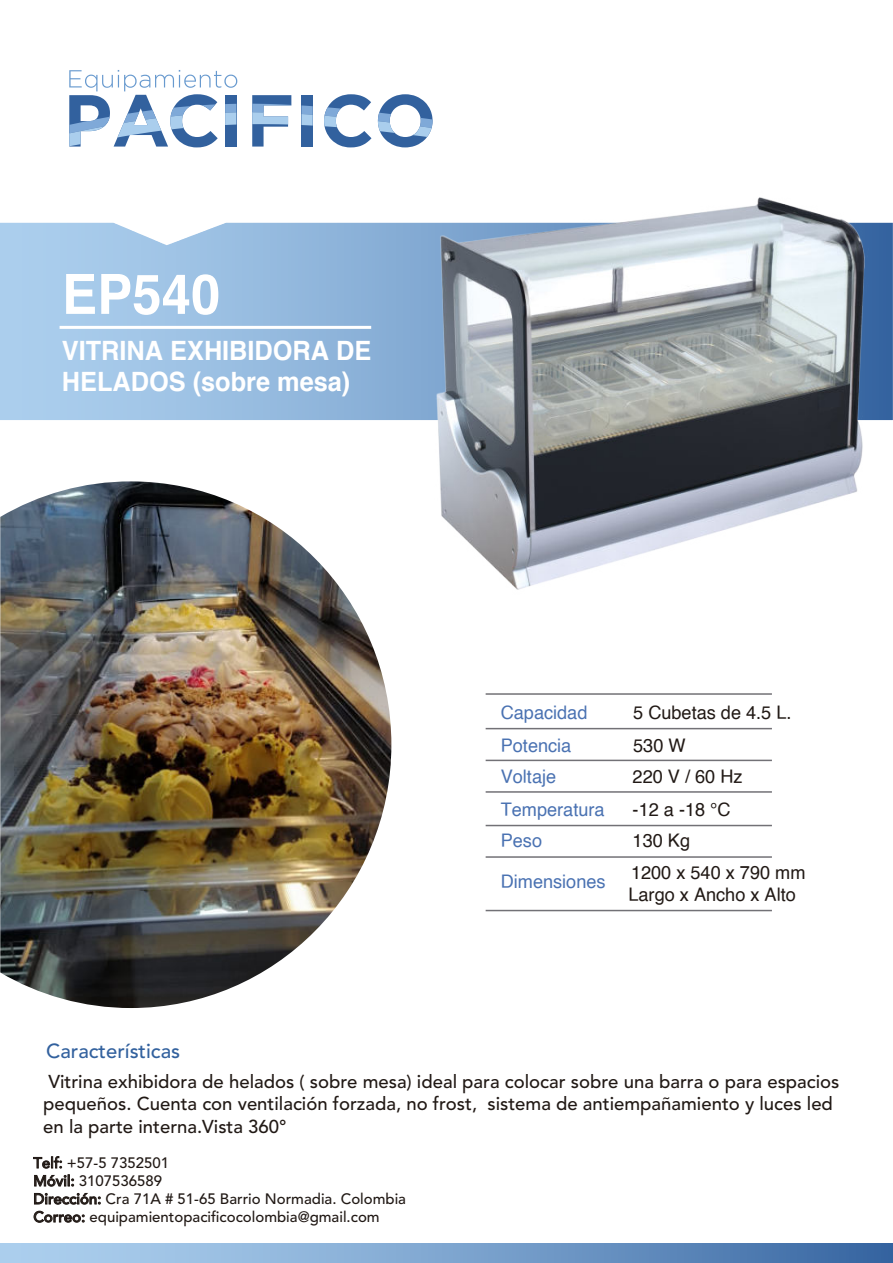
<style>
.page{position:relative;width:893px;height:1263px;background:#fff}
.page>*{position:absolute;margin:0;border:0;box-sizing:border-box;transform-origin:0 0}
.t1{font:700 55.5px "Helvetica";color:#fff;scale:.95 1}
.t2{font:700 26.55px/30.5px "Helvetica";color:#fff;scale:.95 1}
.t3{font:500 20.25px "Avenir LT Std";color:#32619e}
.t4{font:18.75px/32.2px "Helvetica";color:#211915}
.t5{font:18.75px/33px "Helvetica";color:#4a72b2}
.t6{font:500 18.6px/22.2px "Avenir LT Std";color:#211915}
.t7{font:500 15px/18px "Avenir LT Std";color:#211915}
.s1{font-weight:400}
</style>
<div class="page">
<hr style="left:486px;top:728px;width:286px;height:1px;background:#727176">
<hr style="left:486px;top:910px;width:286px;height:1px;background:#727176">
<hr style="left:486px;top:825px;width:286px;height:1px;background:#727176">
<hr style="left:486px;top:856px;width:286px;height:2px;background:#727176">
<hr style="left:486px;top:791px;width:286px;height:2px;background:#727176">
<hr style="left:486px;top:693px;width:286px;height:2px;background:#727176">
<hr style="left:486px;top:760px;width:286px;height:1px;background:#727176">
<div style="left:301px;top:95px;width:12px;height:52px;background:#32619e"></div>
<svg style="left:252px;top:95px;width:39px;height:52px"></svg>
<svg style="left:301px;top:105px;width:12px;height:21px"></svg>
<svg style="left:324px;top:94px;width:47px;height:53px"></svg>
<svg style="left:378px;top:94px;width:55px;height:53px"></svg>
<svg style="left:69px;top:70px;width:168px;height:77px"></svg>
<svg style="left:0;top:223px;width:893px;height:197px;background:#96bade"></svg>
<div style="left:0;top:1243px;width:893px;height:20px;background:linear-gradient(to right,#b7d9f5,#3c6aa5)"></div>
<hr style="left:60px;top:326px;width:311px;height:3px;background:#fff">
<img style="left:0;top:481px;width:391px;height:527px">
<img style="left:435px;top:197px;width:437px;height:393px">
<svg style="left:33px;top:1156px;width:41px;height:31px"></svg>
<svg style="left:33px;top:1193px;width:68px;height:30px"></svg>
<h1 class="t1" style="left:62px;top:273px;width:168px">EP540</h1>
<h2 class="t2" style="left:62px;top:338px;width:327px">VITRINA EXHIBIDORA DE<br>HELADOS (sobre mesa)</h2>
<p class="t5" style="left:501px;top:697px;width:88px">Capacidad</p>
<p class="t4" style="left:633px;top:697px;width:160px">5 Cubetas de 4.5 L.</p>
<p class="t5" style="left:501px;top:730px;width:72px">Potencia</p>
<p class="t4" style="left:633px;top:730px;width:111px">530 W<br>220 V / 60 Hz -12 a -18 °C</p>
<p class="t5" style="left:501px;top:762px;width:105px">Voltaje<br>Temperatura</p>
<p class="t5" style="left:501px;top:826px;width:43px">Peso</p>
<p class="t4" style="left:633px;top:826px;width:59px">130 Kg</p>
<p class="t4" style="left:628px;top:880px;width:169px">Largo x Ancho x Alto</p>
<p class="t4" style="left:631px;top:858px;width:176px">1200 x 540 x 790 mm</p>
<p class="t5" style="left:501px;top:867px;width:106px">Dimensiones</p>
<p class="t3" style="left:46px;top:1042px;width:136px">Características</p>
<p class="t6" style="left:43px;top:1072px;width:798px">Vitrina exhibidora de helados ( sobre mesa) ideal para colocar sobre una barra o para espacios pequeños. Cuenta con ventilación forzada, no frost, sistema de antiempañamiento y luces led en la parte interna.Vista 360°</p>
<p class="t7" style="left:33px;top:1155px;width:374px"><span class="s1">Telf:</span> +57-5 7352501<br>Móvil: 3107536589<br>Dirección: Cra 71A # 51-65 Barrio Normadia. Colombia Correo: equipamientopacificocolombia@gmail.com</p>
</div>
